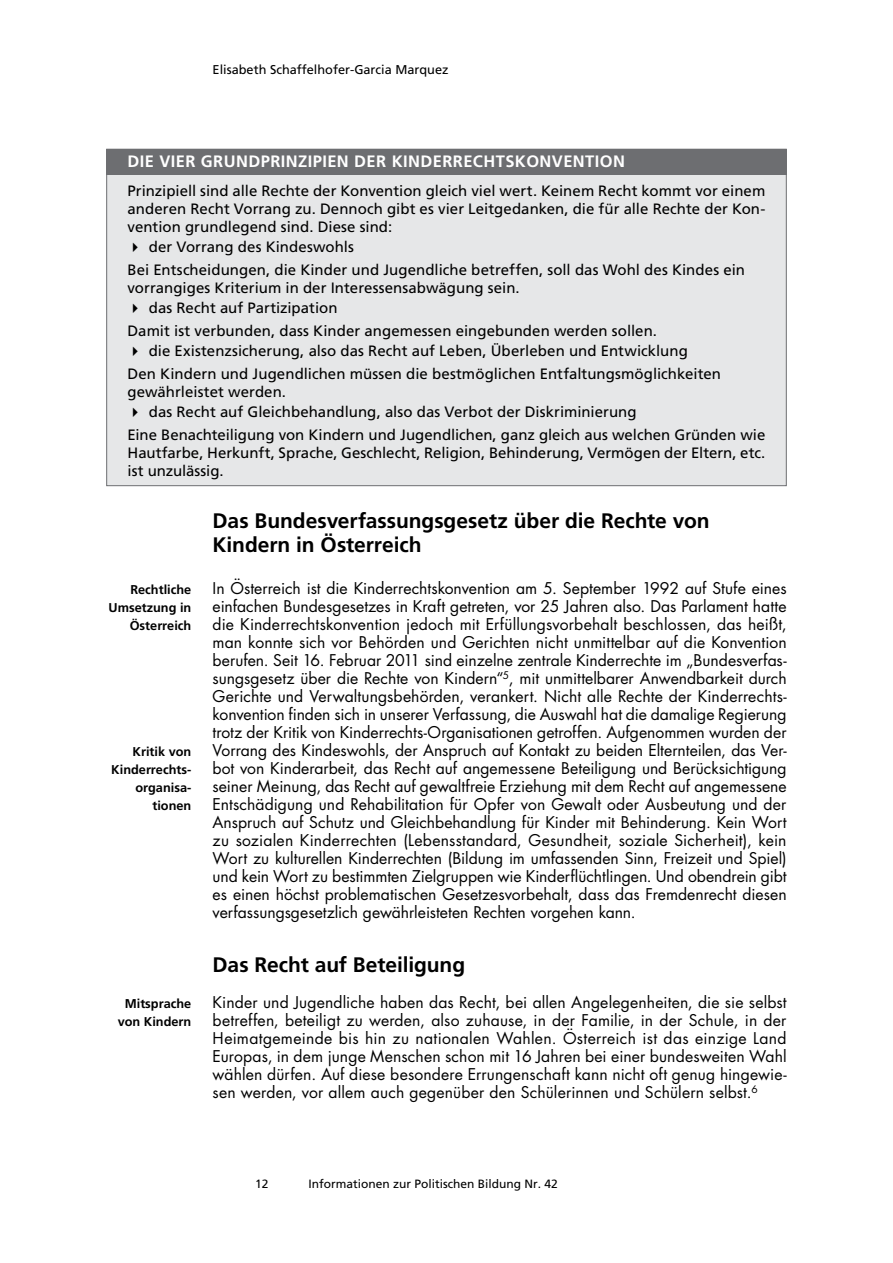
<style>
.page{position:relative;width:893px;height:1263px;background:#fff}
.page>*{position:absolute;margin:0;border:0;box-sizing:border-box;transform-origin:0 0}
.t1{font:700 21px/24px "Frutiger";letter-spacing:-.005em;color:#000}
.t2{font:700 16.5px "Frutiger";letter-spacing:.025em;color:#fff}
.t3{font:15.75px/18px "Futura";color:#000;text-align:justify}
.t4{font:15px/22.2px "Frutiger";color:#000}
.t5{font:700 12.75px/18px "Frutiger";color:#000;text-align:right}
.t6{font:12.75px "Frutiger";color:#000}
.t7{font:12px "Frutiger";color:#000}
</style>
<div class="page">
<div style="left:106px;top:149px;width:681px;height:337px;background:#e6e7e8;border:1px solid #6d6e71"></div>
<div style="left:106px;top:149px;width:681px;height:25px;background:#6d6e71"></div>
<p class="t6" style="left:213px;top:62px;width:237px">Elisabeth Schaffelhofer-Garcia Marquez</p>
<p class="t2" style="left:128px;top:151px;width:42px">Die vier</p>
<p class="t2" style="left:201px;top:151px;width:23px">Grundprinzipien</p>
<p class="t2" style="left:354px;top:151px;width:12px">der</p>
<p class="t2" style="left:392px;top:151px;width:23px">Kinderre</p>
<p class="t2" style="left:473px;top:151px;width:23px">chtskonvention</p>
<p class="t4" style="left:128px;top:181px;width:639px;line-height:18px;text-align:justify">Prinzipiell sind alle Rechte der Konvention gleich viel wert. Keinem Recht kommt vor einem anderen Recht Vorrang zu. Dennoch gibt es vier Leitgedanken, die für alle Rechte der Kon&shy;vention grundlegend sind. Diese sind:</p>
<p class="t4" style="left:128px;top:236px;width:619px">✔ der Vorrang des Kindeswohls<br>Bei Entscheidungen, die Kinder und Jugendliche betreffen, soll das Wohl des Kindes ein</p>
<p class="t4" style="left:128px;top:276px;width:394px">vorrangiges Kriterium in der Interessensabwägung sein.</p>
<p class="t4" style="left:128px;top:297px;width:531px">✔ das Recht auf Partizipation<br>Damit ist verbunden, dass Kinder angemessen eingebunden werden sollen.</p>
<p class="t4" style="left:128px;top:340px;width:595px">✔ die Existenzsicherung, also das Recht auf Leben, Überleben und Entwicklung<br>Den Kindern und Jugendlichen müssen die bestmöglichen Entfaltungsmöglichkeiten</p>
<p class="t4" style="left:128px;top:380px;width:160px">gewährleistet werden.</p>
<p class="t4" style="left:128px;top:401px;width:639px">✔ das Recht auf Gleichbehandlung, also das Verbot der Diskriminierung<br>Eine Benachteiligung von Kindern und Jugendlichen, ganz gleich aus welchen Gründen wie</p>
<p class="t4" style="left:128px;top:443px;width:639px;line-height:18px">Hautfarbe, Herkunft, Sprache, Geschlecht, Religion, Behinderung, Vermögen der Eltern, etc. ist unzulässig.</p>
<p class="t5" style="left:108px;top:580px;width:84px">Rechtliche<br>Umsetzung in<br>Österreich</p>
<p class="t5" style="left:111px;top:742px;width:82px">Kritik von<br>Kinderrechts&shy;organisa&shy;tionen</p>
<p class="t5" style="left:118px;top:994px;width:75px;text-align:center">Mitsprache von Kindern</p>
<h1 class="t1" style="left:213px;top:509px;width:498px">Das Bundesverfassungsgesetz über die Rechte von<br>Kindern in Österreich</h1>
<p class="t3" style="left:213px;top:579px;width:576px">In Österreich ist die Kinderrechtskonvention am 5. September 1992 auf Stufe eines einfachen Bundesgesetzes in Kraft getreten, vor 25 Jahren also. Das Parlament hatte die Kinderrechtskonvention jedoch mit Erfüllungsvorbehalt beschlossen, das heißt, man konnte sich vor Behörden und Gerichten nicht unmittelbar auf die Konvention berufen. Seit 16. Februar 2011 sind einzelne zentrale Kinderrechte im „Bundesverfas&shy;sungsgesetz über die Rechte von Kindern“<sup>5</sup>, mit unmittelbarer Anwendbarkeit durch Gerichte und Verwaltungsbehörden, verankert. Nicht alle Rechte der Kinderrechts&shy;konvention finden sich in unserer Verfassung, die Auswahl hat die damalige Regierung trotz der Kritik von Kinderrechts-Organisationen getroffen. Aufgenommen wurden der Vorrang des Kindeswohls, der Anspruch auf Kontakt zu beiden Elternteilen, das Ver&shy;bot von Kinderarbeit, das Recht auf angemessene Beteiligung und Berücksichtigung seiner Meinung, das Recht auf gewaltfreie Erziehung mit dem Recht auf angemessene Entschädigung und Rehabilitation für Opfer von Gewalt oder Ausbeutung und der Anspruch auf Schutz und Gleichbehandlung für Kinder mit Behinderung. Kein Wort zu sozialen Kinderrechten (Lebensstandard, Gesundheit, soziale Sicherheit), kein Wort zu kulturellen Kinderrechten (Bildung im umfassenden Sinn, Freizeit und Spiel) und kein Wort zu bestimmten Zielgruppen wie Kinderflüchtlingen. Und obendrein gibt es einen höchst problematischen Gesetzesvorbehalt, dass das Fremdenrecht diesen verfassungsgesetzlich gewährleisteten Rechten vorgehen kann.</p>
<h1 class="t1" style="left:213px;top:953px;width:254px">Das Recht auf Beteiligung</h1>
<p class="t3" style="left:213px;top:993px;width:576px">Kinder und Jugendliche haben das Recht, bei allen Angelegenheiten, die sie selbst betreffen, beteiligt zu werden, also zuhause, in der Familie, in der Schule, in der Heimatgemeinde bis hin zu nationalen Wahlen. Österreich ist das einzige Land Europas, in dem junge Menschen schon mit 16 Jahren bei einer bundesweiten Wahl wählen dürfen. Auf diese besondere Errungenschaft kann nicht oft genug hingewie&shy;sen werden, vor allem auch gegenüber den Schülerinnen und Schülern selbst.<sup>6</sup></p>
<p class="t7" style="left:255px;top:1177px;width:15px">12</p>
<p class="t7" style="left:308px;top:1177px;width:251px">Informationen zur Politischen Bildung Nr. 42</p>
</div>
